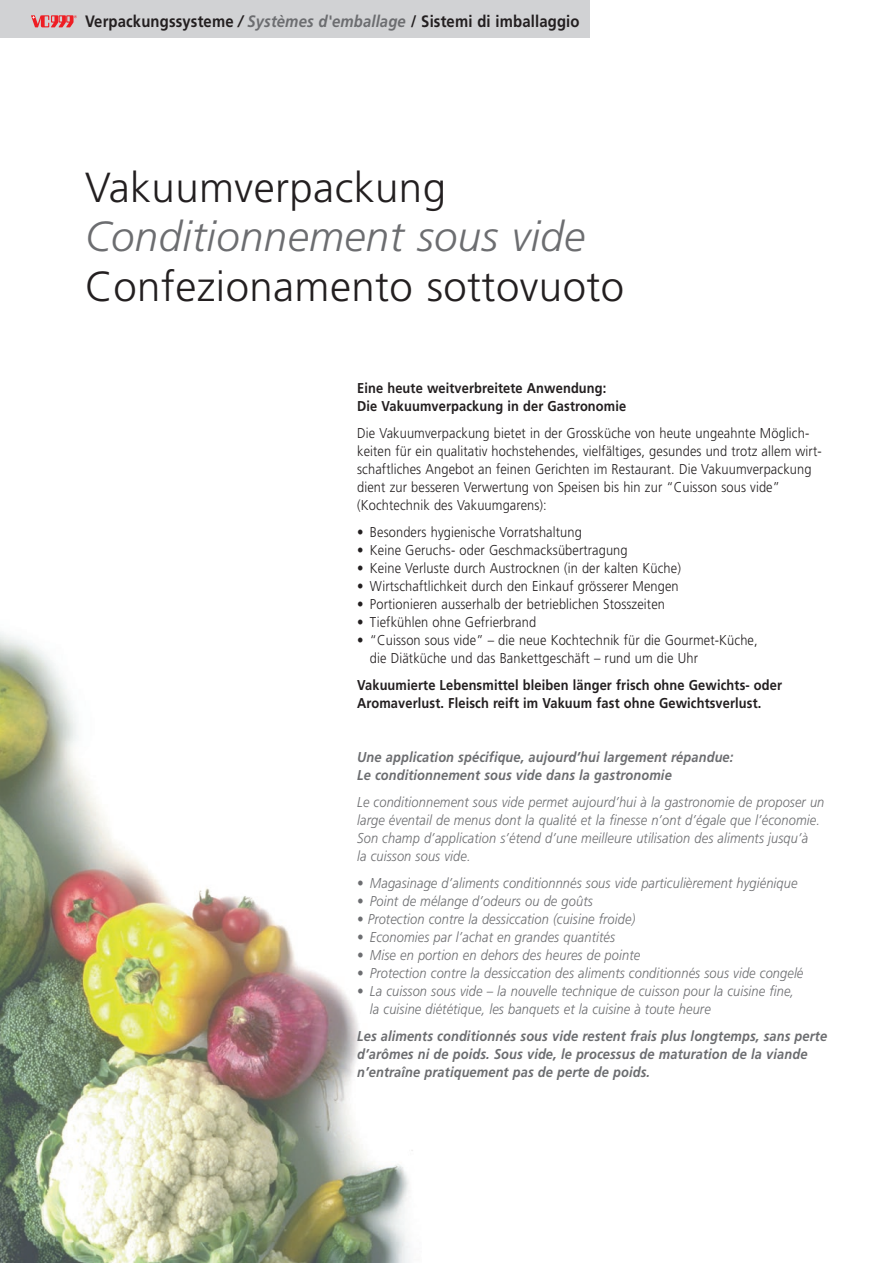
<style>
.page{position:relative;width:893px;height:1263px;background:#fff}
.page>*{position:absolute;margin:0;border:0;box-sizing:border-box;transform-origin:0 0}
.t1{font:300 42px "Frutiger LT Std";letter-spacing:.01em;color:#231f20}
.t2{font:italic 300 42px "Frutiger LT Std";letter-spacing:.01em;color:#6c6d70}
.t3{font:700 16.5px "Frutiger LT Std";letter-spacing:.01em;color:#231f20;scale:.9 1}
.t4{font:300 14.25px/18px "Frutiger LT Std";letter-spacing:.01em;color:#231f20;scale:.9 1}
.t5{font:italic 300 14.25px/18px "Frutiger LT Std";letter-spacing:.01em;color:#6c6d70;scale:.9 1}
.t6{font:italic 700 14.25px/18px "Frutiger LT Std";letter-spacing:.01em;color:#6c6d70;scale:.9 1}
.t7{font:700 14.25px/18px "Frutiger LT Std";letter-spacing:.01em;color:#231f20;scale:.9 1}
.s1{font-style:italic}
.s2{font-style:italic;color:#6c6d70}
</style>
<div class="page">
<img style="left:0;top:632px;width:413px;height:631px">
<div style="left:0;top:0;width:589px;height:37px;background:#d1d2d4"></div>
<svg style="left:31px;top:15px;width:46px;height:12px"></svg>
<p class="t3" style="left:85px;top:12px;width:551px">Verpackungssysteme <span class="s1">/</span> <span class="s2">Systèmes d'emballage</span> / Sistemi di imballaggio</p>
<h1 class="t1" style="left:85px;top:163px;width:363px">Vakuumverpackung</h1>
<h1 class="t2" style="left:85px;top:213px;width:502px">Conditionnement sous vide</h1>
<h1 class="t1" style="left:85px;top:262px;width:541px">Confezionamento sottovuoto</h1>
<p class="t7" style="left:357px;top:379px;width:300px">Eine heute weitverbreitete Anwendung:<br>Die Vakuumverpackung in der Gastronomie</p>
<p class="t4" style="left:357px;top:425px;width:518px">Die Vakuumverpackung bietet in der Grossküche von heute ungeahnte Möglich&shy;keiten für ein qualitativ hochstehendes, vielfältiges, gesundes und trotz allem wirt&shy;schaftliches Angebot an feinen Gerichten im Restaurant. Die Vakuumverpackung dient zur besseren Verwertung von Speisen bis hin zur “Cuisson sous vide” (Kochtechnik des Vakuumgarens):</p>
<p class="t4" style="left:357px;top:524px;width:251px">• Besonders hygienische Vorratshaltung</p>
<p class="t4" style="left:357px;top:542px;width:302px">• Keine Geruchs- oder Geschmacksübertragung</p>
<p class="t4" style="left:357px;top:560px;width:361px">• Keine Verluste durch Austrocknen (in der kalten Küche)</p>
<p class="t4" style="left:357px;top:578px;width:359px">• Wirtschaftlichkeit durch den Einkauf grösserer Mengen</p>
<p class="t4" style="left:357px;top:596px;width:343px">• Portionieren ausserhalb der betrieblichen Stosszeiten</p>
<p class="t4" style="left:357px;top:614px;width:200px">• Tiefkühlen ohne Gefrierbrand</p>
<p class="t4" style="left:370px;top:632px;width:432px;text-indent:-13px">• “Cuisson sous vide” – die neue Kochtechnik für die Gourmet-Küche, die Diätküche und das Bankettgeschäft – rund um die Uhr</p>
<p class="t7" style="left:357px;top:676px;width:474px">Vakuumierte Lebensmittel bleiben länger frisch ohne Gewichts- oder<br>Aromaverlust. Fleisch reift im Vakuum fast ohne Gewichtsverlust.</p>
<p class="t6" style="left:357px;top:748px;width:420px">Une application spécifique, aujourd’hui largement répandue:<br>Le conditionnement sous vide dans la gastronomie</p>
<p class="t5" style="left:357px;top:794px;width:521px">Le conditionnement sous vide permet aujourd’hui à la gastronomie de proposer un large éventail de menus dont la qualité et la finesse n’ont d’égale que l’économie.<br>Son champ d’application s’étend d’une meilleure utilisation des aliments jusqu’à<br>la cuisson sous vide.</p>
<p class="t5" style="left:357px;top:875px;width:491px">• Magasinage d’aliments conditionnnés sous vide particulièrement hygiénique</p>
<p class="t5" style="left:357px;top:893px;width:263px">• Point de mélange d’odeurs ou de goûts</p>
<p class="t5" style="left:357px;top:911px;width:310px">• Protection contre la dessiccation (cuisine froide)</p>
<p class="t5" style="left:357px;top:929px;width:288px">• Economies par l’achat en grandes quantités</p>
<p class="t5" style="left:357px;top:947px;width:316px">• Mise en portion en dehors des heures de pointe</p>
<p class="t5" style="left:357px;top:965px;width:497px">• Protection contre la dessiccation des aliments conditionnés sous vide congelé</p>
<p class="t5" style="left:370px;top:983px;width:473px;text-indent:-13px">• La cuisson sous vide – la nouvelle technique de cuisson pour la cuisine fine, la cuisine diététique, les banquets et la cuisine à toute heure</p>
<p class="t6" style="left:357px;top:1027px;width:524px">Les aliments conditionnés sous vide restent frais plus longtemps, sans perte d’arômes ni de poids. Sous vide, le processus de maturation de la viande n’entraîne pratiquement pas de perte de poids.</p>
</div>
